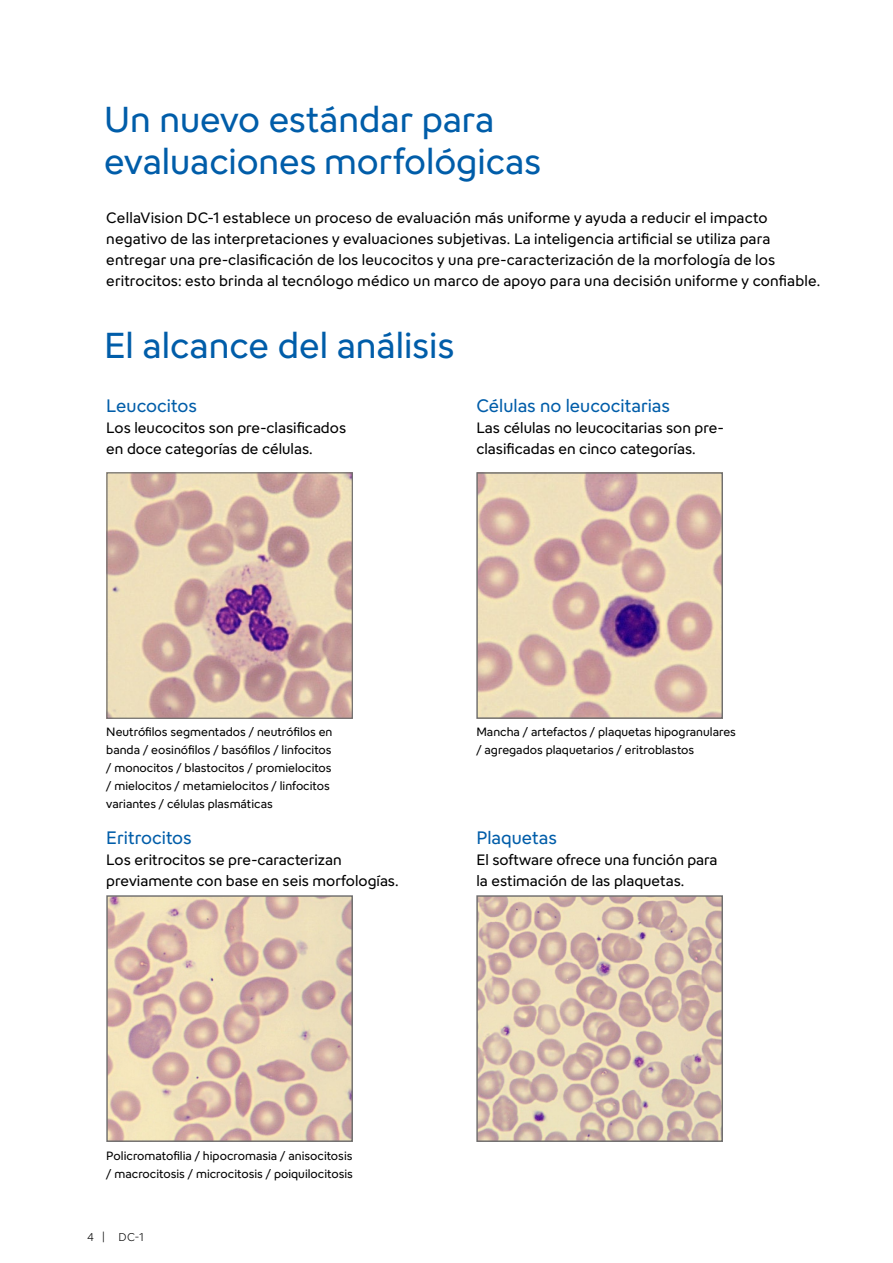
<style>
.page{position:relative;width:893px;height:1263px;background:#fff}
.page>*{position:absolute;margin:0;border:0;box-sizing:border-box;transform-origin:0 0}
.t1{font:36px/42px "Sysmex";color:#005da9}
.t2{font:18px "Sysmex";color:#005da9}
.t3{font:15px/21px "Sysmex";color:#000}
.t4{font:12px/18px "Sysmex";color:#000}
.t5{font:300 11.25px "Sysmex";color:#000}
</style>
<div class="page">
<img style="left:108px;top:474px;width:243px;height:243px">
<div style="left:106px;top:472px;width:247px;height:247px;border:1px solid #706f6f"></div>
<img style="left:108px;top:897px;width:243px;height:243px">
<div style="left:106px;top:895px;width:247px;height:247px;border:1px solid #706f6f"></div>
<img style="left:478px;top:474px;width:243px;height:243px">
<div style="left:476px;top:472px;width:247px;height:247px;border:1px solid #706f6f"></div>
<img style="left:478px;top:897px;width:243px;height:243px">
<div style="left:476px;top:895px;width:247px;height:247px;border:1px solid #706f6f"></div>
<h1 class="t1" style="left:104px;top:97px;width:439px">Un nuevo estándar para evaluaciones morfológicas</h1>
<p class="t3" style="left:106px;top:207px;width:715px">CellaVision DC-1 establece un proceso de evaluación más uniforme y ayuda a reducir el impacto negativo de las interpretaciones y evaluaciones subjetivas. La inteligencia artificial se utiliza para entregar una pre-clasificación de los leucocitos y una pre-caracterización de la morfología de los eritrocitos: esto brinda al tecnólogo médico un marco de apoyo para una decisión uniforme y confiable.</p>
<h1 class="t1" style="left:104px;top:323px;width:352px">El alcance del análisis</h1>
<p class="t2" style="left:106px;top:394px;width:92px">Leucocitos</p>
<p class="t3" style="left:106px;top:417px;width:241px">Los leucocitos son pre-clasificados en doce categorías de células.</p>
<p class="t2" style="left:476px;top:394px;width:195px">Células no leucocitarias</p>
<p class="t3" style="left:476px;top:417px;width:249px">Las células no leucocitarias son pre&shy;clasificadas en cinco categorías.</p>
<p class="t4" style="left:106px;top:723px;width:228px">Neutrófilos segmentados / neutrófilos en banda / eosinófilos / basófilos / linfocitos / monocitos / blastocitos / promielocitos / mielocitos / metamielocitos / linfocitos variantes / células plasmáticas</p>
<p class="t2" style="left:106px;top:827px;width:87px">Eritrocitos</p>
<p class="t3" style="left:106px;top:849px;width:294px">Los eritrocitos se pre-caracterizan previamente con base en seis morfologías.</p>
<p class="t4" style="left:476px;top:723px;width:261px">Mancha / artefactos / plaquetas hipogranulares / agregados plaquetarios / eritroblastos</p>
<p class="t2" style="left:476px;top:827px;width:82px">Plaquetas</p>
<p class="t3" style="left:476px;top:849px;width:243px">El software ofrece una función para la estimación de las plaquetas.</p>
<p class="t4" style="left:106px;top:1146px;width:248px">Policromatofilia / hipocromasia / anisocitosis / macrocitosis / microcitosis / poiquilocitosis</p>
<p class="t5" style="left:87px;top:1230px;width:58px">4 | DC-1</p>
</div>
